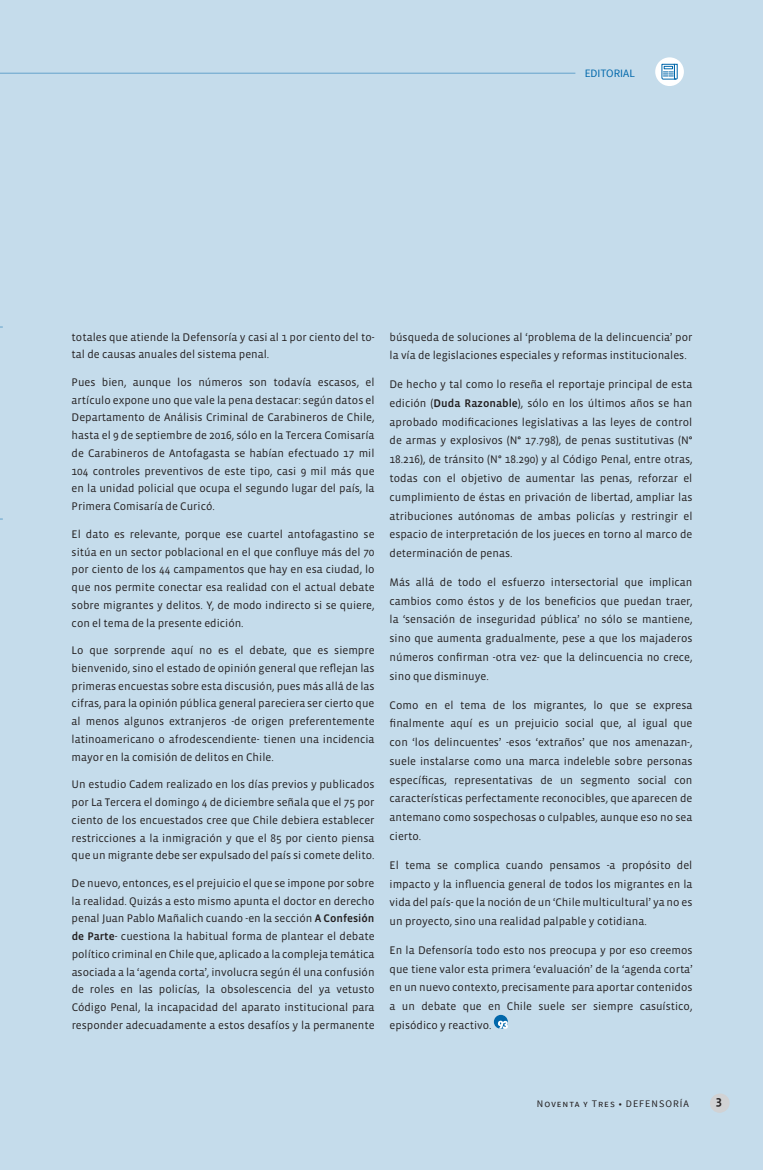
<style>
.page{position:relative;width:763px;height:1170px;background:#fff}
.page>*{position:absolute;margin:0;border:0;box-sizing:border-box;transform-origin:0 0}
.t1{font:12.5px "Vista Sans Med";color:#231f20}
.t2{font:11.25px/17.8px "Vista Sans";color:#231f20;text-align:justify}
.t3{font:11.25px "Source Sans Pro";color:#0067aa}
.t4{font:10px "Source Sans Pro";letter-spacing:.1em;color:#231f20}
.s1{font-family:"Vista Sans Med"}
</style>
<div class="page">
<div style="left:0;top:0;width:762px;height:1169px;background:#c5dceb"></div>
<svg style="left:493px;top:1014px;width:14px;height:14px"></svg>
<svg style="left:497px;top:1020px;width:10px;height:8px"></svg>
<svg style="left:654px;top:57px;width:29px;height:29px"></svg>
<svg style="left:660px;top:57px;width:17px;height:23px"></svg>
<hr style="left:0;top:73px;width:575px;height:1px;background:#0067aa">
<div style="left:710px;top:1093px;width:19px;height:19px;background:#d1d2d4;border-radius:50%"></div>
<p class="t3" style="left:584px;top:66px;width:52px">EDITORIAL</p>
<p class="t2" style="left:72px;top:328px;width:304px">totales que atiende la Defensoría y casi al 1 por ciento del to&shy;tal de causas anuales del sistema penal.</p>
<p class="t2" style="left:72px;top:373px;width:304px">Pues bien, aunque los números son todavía escasos, el artículo expone uno que vale la pena destacar: según datos el Departamento de Análisis Criminal de Carabineros de Chile, hasta el 9 de septiembre de 2016, sólo en la Tercera Comisaría de Carabineros de Antofagasta se habían efectuado 17 mil 104 controles preventivos de este tipo, casi 9 mil más que en la unidad policial que ocupa el segundo lugar del país, la Primera Comisaría de Curicó.</p>
<p class="t2" style="left:72px;top:525px;width:304px">El dato es relevante, porque ese cuartel antofagastino se sitúa en un sector poblacional en el que confluye más del 70 por ciento de los 44 campamentos que hay en esa ciudad, lo que nos permite conectar esa realidad con el actual debate sobre migrantes y delitos. Y, de modo indirecto si se quiere, con el tema de la presente edición.</p>
<p class="t2" style="left:72px;top:641px;width:304px">Lo que sorprende aquí no es el debate, que es siempre bienvenido, sino el estado de opinión general que reflejan las primeras encuestas sobre esta discusión, pues más allá de las cifras, para la opinión pública general pareciera ser cierto que al menos algunos extranjeros -de origen preferentemente latinoamericano o afrodescendiente- tienen una incidencia mayor en la comisión de delitos en Chile.</p>
<p class="t2" style="left:72px;top:776px;width:304px">Un estudio Cadem realizado en los días previos y publicados por La Tercera el domingo 4 de diciembre señala que el 75 por ciento de los encuestados cree que Chile debiera establecer restricciones a la inmigración y que el 85 por ciento piensa que un migrante debe ser expulsado del país si comete delito.</p>
<p class="t2" style="left:72px;top:874px;width:304px">De nuevo, entonces, es el prejuicio el que se impone por sobre la realidad. Quizás a esto mismo apunta el doctor en derecho penal Juan Pablo Mañalich cuando -en la sección <span class="s1">A Confesión de Parte</span>- cuestiona la habitual forma de plantear el debate político criminal en Chile que, aplicado a la compleja temática asociada a la ‘agenda corta’, involucra según él una confusión de roles en las policías, la obsolescencia del ya vetusto Código Penal, la incapacidad del aparato institucional para responder adecuadamente a estos desafíos y la permanente</p>
<p class="t2" style="left:389px;top:327px;width:304px;line-height:18.8px">búsqueda de soluciones al ‘problema de la delincuencia’ por la vía de legislaciones especiales y reformas institucionales.</p>
<p class="t2" style="left:389px;top:375px;width:304px;line-height:18.8px">De hecho y tal como lo reseña el reportaje principal de esta edición (<span class="s1">Duda Razonable</span>), sólo en los últimos años se han aprobado modificaciones legislativas a las leyes de control de armas y explosivos (N° 17.798), de penas sustitutivas (N° 18.216), de tránsito (N° 18.290) y al Código Penal, entre otras, todas con el objetivo de aumentar las penas, reforzar el cumplimiento de éstas en privación de libertad, ampliar las atribuciones autónomas de ambas policías y restringir el espacio de interpretación de los jueces en torno al marco de determinación de penas.</p>
<p class="t2" style="left:389px;top:573px;width:304px;line-height:18.8px">Más allá de todo el esfuerzo intersectorial que implican cambios como éstos y de los beneficios que puedan traer, la ‘sensación de inseguridad pública’ no sólo se mantiene, sino que aumenta gradualmente, pese a que los majaderos números confirman -otra vez- que la delincuencia no crece, sino que disminuye.</p>
<p class="t2" style="left:389px;top:695px;width:304px;line-height:18.8px">Como en el tema de los migrantes, lo que se expresa finalmente aquí es un prejuicio social que, al igual que con ‘los delincuentes’ -esos ‘extraños’ que nos amenazan-, suele instalarse como una marca indeleble sobre personas específicas, representativas de un segmento social con características perfectamente reconocibles, que aparecen de antemano como sospechosas o culpables, aunque eso no sea cierto.</p>
<p class="t2" style="left:389px;top:855px;width:304px;line-height:18.8px">El tema se complica cuando pensamos -a propósito del impacto y la influencia general de todos los migrantes en la vida del país- que la noción de un ‘Chile multicultural’ ya no es un proyecto, sino una realidad palpable y cotidiana.</p>
<p class="t2" style="left:389px;top:940px;width:304px;line-height:18.8px">En la Defensoría todo esto nos preocupa y por eso creemos que tiene valor esta primera ‘evaluación’ de la ‘agenda corta’ en un nuevo contexto, precisamente para aportar contenidos a un debate que en Chile suele ser siempre casuístico, episódico y reactivo.</p>
<p class="t4" style="left:536px;top:1097px;width:153px">Noventa y Tres • DEFENSORÍA</p>
<p class="t1" style="left:714px;top:1095px;width:8px">33</p>
</div>
